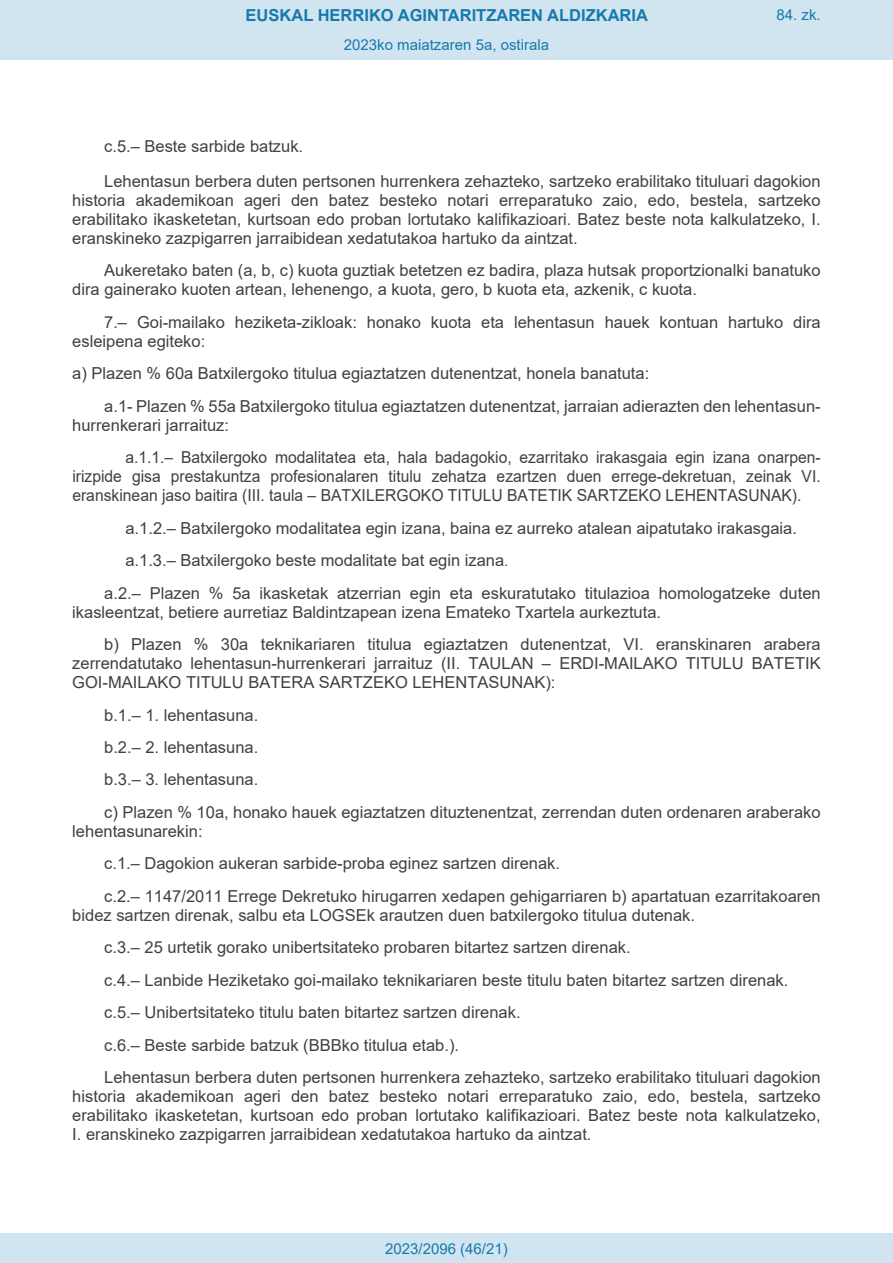
<style>
.page{position:relative;width:893px;height:1263px;background:#fff}
.page>*{position:absolute;margin:0;border:0;box-sizing:border-box;transform-origin:0 0}
.t1{font:16.5px/32.4px "Arial";color:#404040}
.t2{font:16.5px/18.9px "Arial";color:#404040;scale:.95 1}
.t3{font:700 16.5px "Arial";color:#1879ad}
.Paginacion_Centro{font:15px "Arial";color:#1879ad}
.s1{font-size:15px}
</style>
<div class="page">
<div style="left:0;top:0;width:893px;height:60px;background:#d0e5f0"></div>
<div style="left:0;top:1233px;width:893px;height:30px;background:#d0e5f0"></div>
<p class="t3" style="left:246px;top:3px;width:404px">EUSKAL HERRIKO AGINTARITZAREN ALDIZKARIA</p>
<p class="Paginacion_Centro" style="left:776px;top:5px;width:46px">84. zk.</p>
<p class="Paginacion_Centro" style="left:344px;top:35px;width:207px">2023ko maiatzaren 5a, ostirala</p>
<p class="t1" style="left:104px;top:128px;width:718px;line-height:35.4px">c.5.– Beste sarbide batzuk.<br>Lehentasun berbera duten pertsonen hurrenkera zehazteko, sartzeko erabilitako tituluari dagokion</p>
<p class="t1" style="left:72px;top:191px;width:750px;line-height:18.9px;text-align:justify">historia akademikoan ageri den batez besteko notari erreparatuko zaio, edo, bestela, sartzeko erabilitako ikasketetan, kurtsoan edo proban lortutako kalifikazioari. Batez beste nota kalkulatzeko, I. eranskineko zazpigarren jarraibidean xedatutakoa hartuko da aintzat.</p>
<p class="t1" style="left:72px;top:261px;width:750px;line-height:18.9px;text-indent:32px">Aukeretako baten (a, b, c) kuota guztiak betetzen ez badira, plaza hutsak proportzionalki banatuko dira gainerako kuoten artean, lehenengo, a kuota, gero, b kuota eta, azkenik, c kuota.</p>
<p class="t1" style="left:72px;top:313px;width:750px;line-height:18.9px;text-indent:32px">7.– Goi-mailako heziketa-zikloak: honako kuota eta lehentasun hauek kontuan hartuko dira esleipena egiteko:</p>
<p class="t1" style="left:104px;top:357px;width:718px;text-indent:-32px">a) Plazen % 60a Batxilergoko titulua egiaztatzen dutenentzat, honela banatuta:<br>a.1- Plazen % 55a Batxilergoko titulua egiaztatzen dutenentzat, jarraian adierazten den lehentasun-</p>
<p class="t1" style="left:125px;top:409px;width:697px;text-indent:-53px">hurrenkerari jarraituz:<br>a.1.1.– Batxilergoko modalitatea eta, hala badagokio, ezarritako irakasgaia egin izana onarpen-</p>
<p class="t2" style="left:72px;top:467px;width:789px">irizpide gisa prestakuntza profesionalaren titulu zehatza ezartzen duen errege-dekretuan, zeinak VI. eranskinean jaso baitira (III. taula – BATXILERGOKO TITULU BATETIK SARTZEKO LEHENTASUNAK).</p>
<p class="t1" style="left:125px;top:512px;width:673px">a.1.2.– Batxilergoko modalitatea egin izana, baina ez aurreko atalean aipatutako irakasgaia.</p>
<p class="t1" style="left:125px;top:544px;width:384px">a.1.3.– Batxilergoko beste modalitate bat egin izana<span class="s1">.</span></p>
<p class="t1" style="left:104px;top:576px;width:718px">a.2.– Plazen % 5a ikasketak atzerrian egin eta eskuratutako titulazioa homologatzeke duten</p>
<p class="t1" style="left:104px;top:595px;width:718px;text-indent:-32px">ikasleentzat, betiere aurretiaz Baldintzapean izena Emateko Txartela aurkeztuta.<br>b) Plazen % 30a teknikariaren titulua egiaztatzen dutenentzat, VI. eranskinaren arabera</p>
<p class="t1" style="left:72px;top:654px;width:750px;line-height:18.9px">zerrendatutako lehentasun-hurrenkerari jarraituz (II. TAULAN – ERDI-MAILAKO TITULU BATETIK<br>GOI-MAILAKO TITULU BATERA SARTZEKO LEHENTASUNAK):</p>
<p class="t1" style="left:104px;top:698px;width:718px">b.1.– 1. lehentasuna.<br>b.2.– 2. lehentasuna.<br>b.3.– 3. lehentasuna.<br>c) Plazen % 10a, honako hauek egiaztatzen dituztenentzat, zerrendan duten ordenaren araberako</p>
<p class="t1" style="left:104px;top:815px;width:718px;text-indent:-32px">lehentasunarekin:<br>c.1.– Dagokion aukeran sarbide-proba eginez sartzen direnak.<br>c.2.– 1147/2011 Errege Dekretuko hirugarren xedapen gehigarriaren b) apartatuan ezarritakoaren</p>
<p class="t1" style="left:104px;top:899px;width:718px;text-indent:-32px">bidez sartzen direnak, salbu eta LOGSEk arautzen duen batxilergoko titulua dutenak.<br>c.3.– 25 urtetik gorako unibertsitateko probaren bitartez sartzen direnak.<br>c.4.– Lanbide Heziketako goi-mailako teknikariaren beste titulu baten bitartez sartzen direnak. c.5.– Unibertsitateko titulu baten bitartez sartzen direnak.<br>c.6.– Beste sarbide batzuk (BBBko titulua etab.).<br>Lehentasun berbera duten pertsonen hurrenkera zehazteko, sartzeko erabilitako tituluari dagokion</p>
<p class="t1" style="left:72px;top:1087px;width:750px;line-height:18.9px;text-align:justify">historia akademikoan ageri den batez besteko notari erreparatuko zaio, edo, bestela, sartzeko erabilitako ikasketetan, kurtsoan edo proban lortutako kalifikazioari. Batez beste nota kalkulatzeko, I. eranskineko zazpigarren jarraibidean xedatutakoa hartuko da aintzat.</p>
<p class="Paginacion_Centro" style="left:385px;top:1238px;width:124px">2023/2096 (46/21)</p>
</div>
